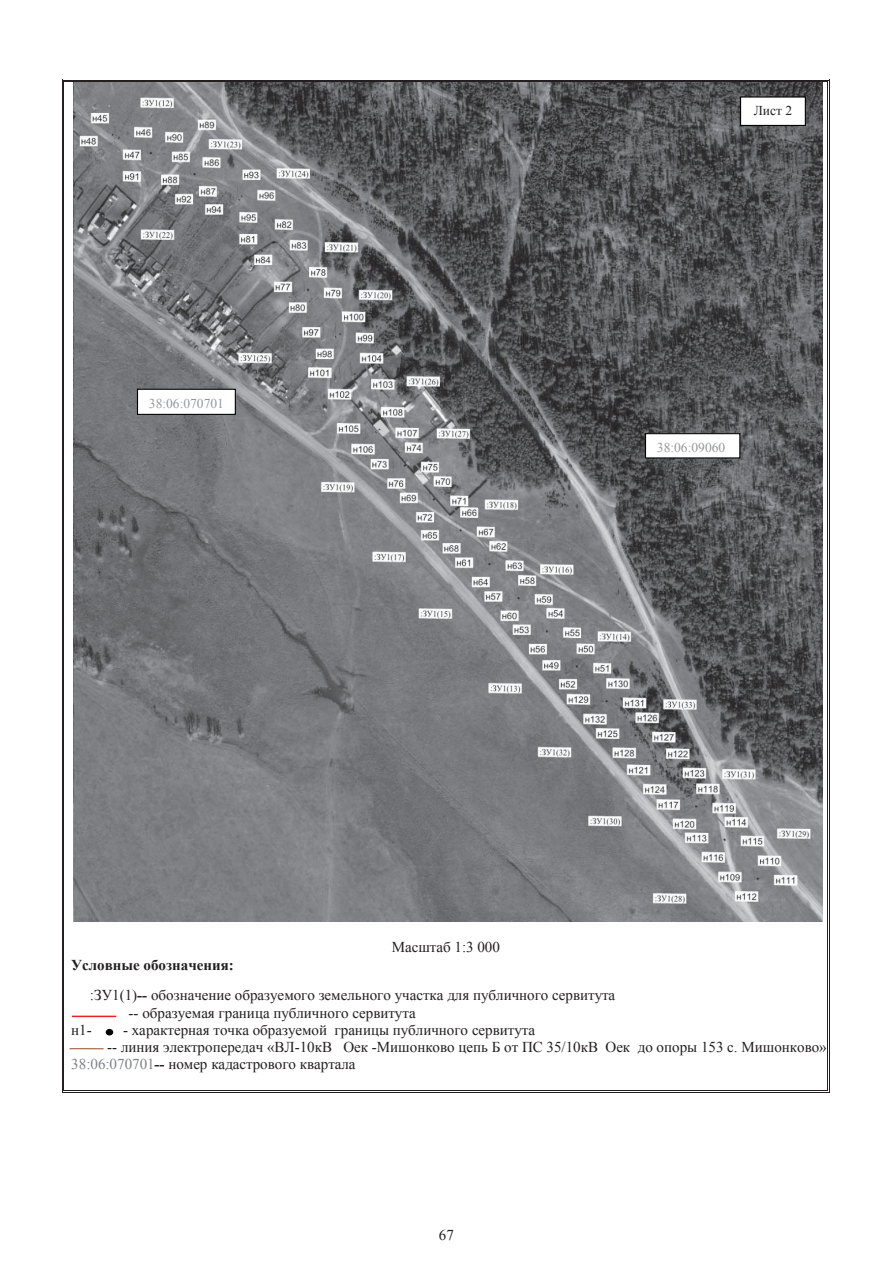
<style>
.page{position:relative;width:893px;height:1263px;background:#fff}
.page>*{position:absolute;margin:0;border:0;box-sizing:border-box;transform-origin:0 0}
.t1{font:15px/30.9px "Times New Roman";color:#231f20}
.t2{font:13.5px "Times New Roman";color:#96989b}
.t3{font:13.5px "Times New Roman";color:#231f20}
.s1{font-weight:700}
.s2{color:#7f8184}
</style>
<div class="page">
<div style="left:106px;top:1029px;width:7px;height:6px;background:#040503;border-radius:50%"></div>
<div style="left:106px;top:1029px;width:7px;height:6px;border:1px solid #040503;border-radius:50%"></div>
<hr style="left:64px;top:80px;width:763px;height:1px;background:#231f20">
<hr style="left:64px;top:81px;width:763px;height:1px;background:#231f20">
<hr style="left:63px;top:82px;width:1px;height:1008px;background:#231f20">
<hr style="left:62px;top:82px;width:1px;height:1010px;background:#231f20">
<hr style="left:64px;top:1092px;width:763px;height:1px;background:#231f20">
<hr style="left:64px;top:1090px;width:763px;height:1px;background:#231f20">
<hr style="left:829px;top:82px;width:1px;height:1008px;background:#231f20">
<hr style="left:827px;top:82px;width:1px;height:1008px;background:#231f20">
<img style="left:74px;top:82px;width:748px;height:839px">
<hr style="left:72px;top:1016px;width:44px;height:1px;background:#ee1f23">
<div style="left:740px;top:97px;width:65px;height:28px;background:#fff"></div>
<div style="left:740px;top:96px;width:66px;height:30px;border:1px solid #040503"></div>
<hr style="left:70px;top:1048px;width:33px;height:1px;background:#974820">
<div style="left:137px;top:389px;width:98px;height:25px;background:#fff"></div>
<div style="left:137px;top:389px;width:99px;height:26px;border:1px solid #040503"></div>
<div style="left:645px;top:434px;width:95px;height:24px;background:#fff"></div>
<div style="left:645px;top:433px;width:95px;height:25px;border:1px solid #040503"></div>
<p class="t2" style="left:149px;top:394px;width:77px">38:06:070701</p>
<p class="t3" style="left:754px;top:102px;width:40px">Лист 2</p>
<p class="t2" style="left:657px;top:438px;width:70px">38:06:09060</p>
<p class="t1" style="left:392px;top:931px;width:110px">Масштаб 1:3 000</p>
<p class="t1" style="left:90px;top:949px;width:527px;text-indent:-19px"><span class="s1">Условные обозначения:<br></span>:ЗУ1(1)<span class="s1">--</span> обозначение образуемого земельного участка для публичного сервитута</p>
<p class="t1" style="left:129px;top:997px;width:289px">-- образуемая граница публичного сервитута</p>
<p class="t1" style="left:71px;top:1014px;width:22px">н1-</p>
<p class="t1" style="left:123px;top:1014px;width:414px">- характерная точка образуемой границы публичного сервитута</p>
<p class="t1" style="left:107px;top:1031px;width:721px">-- линия электропередач «ВЛ-10кВ Оек -Мишонково цепь Б от ПС 35/10кВ Оек до опоры 153 с. Мишонково»</p>
<p class="t1" style="left:71px;top:1049px;width:286px"><span class="s2">38:06:070701</span><span class="s1">--</span> номер кадастрового квартала</p>
<p class="t1" style="left:439px;top:1219px;width:16px">67</p>
</div>
